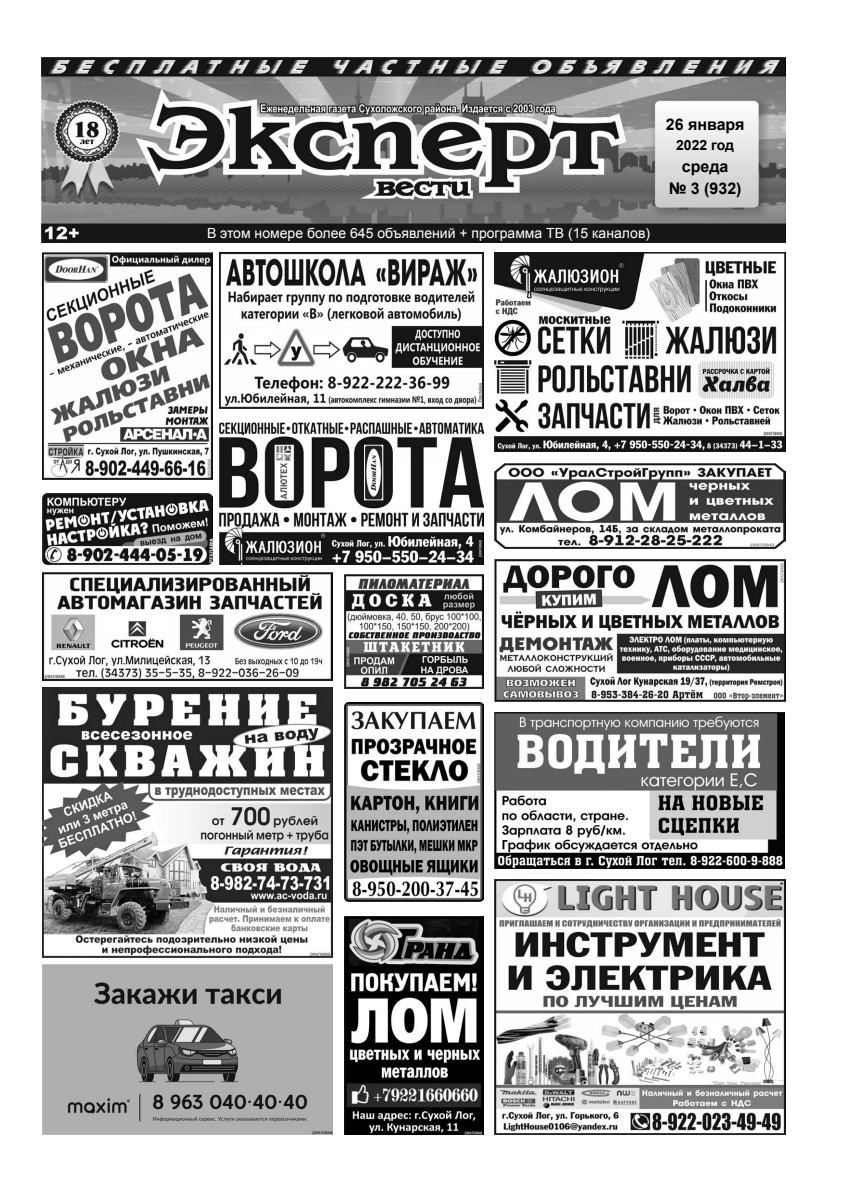
<style>
.page{position:relative;width:842px;height:1191px;background:#fff}
.page>*{position:absolute;margin:0;border:0;box-sizing:border-box;transform-origin:0 0}
.t1{font:700 16px/22px "Arial";color:#000;text-align:center}
.t2{font:14px "Arial";color:#fff}
.t3{font:700 14px "Arial";color:#000}
</style>
<div class="page">
<img style="left:42px;top:57px;width:743px;height:185px">
<img style="left:43px;top:493px;width:170px;height:71px">
<img style="left:220px;top:253px;width:264px;height:156px">
<img style="left:43px;top:253px;width:170px;height:227px">
<img style="left:344px;top:575px;width:140px;height:113px">
<img style="left:495px;top:559px;width:290px;height:142px">
<img style="left:495px;top:712px;width:290px;height:156px">
<img style="left:220px;top:422px;width:264px;height:142px">
<img style="left:495px;top:253px;width:290px;height:199px">
<img style="left:344px;top:703px;width:139px;height:198px">
<img style="left:43px;top:573px;width:290px;height:107px">
<img style="left:495px;top:463px;width:290px;height:85px">
<img style="left:344px;top:916px;width:140px;height:218px">
<img style="left:43px;top:687px;width:290px;height:270px">
<img style="left:43px;top:964px;width:290px;height:170px">
<img style="left:495px;top:879px;width:290px;height:255px">
<p class="t2" style="left:207px;top:224px;width:445px">В этом номере более 645 объявлений + программа ТВ (15 каналов)</p>
<p class="t1" style="left:666px;top:114px;width:80px">26 января</p>
<p class="t3" style="left:676px;top:135px;width:59px">2022 год</p>
<p class="t1" style="left:669px;top:155px;width:74px">среда<br>№ 3 (932)</p>
</div>
